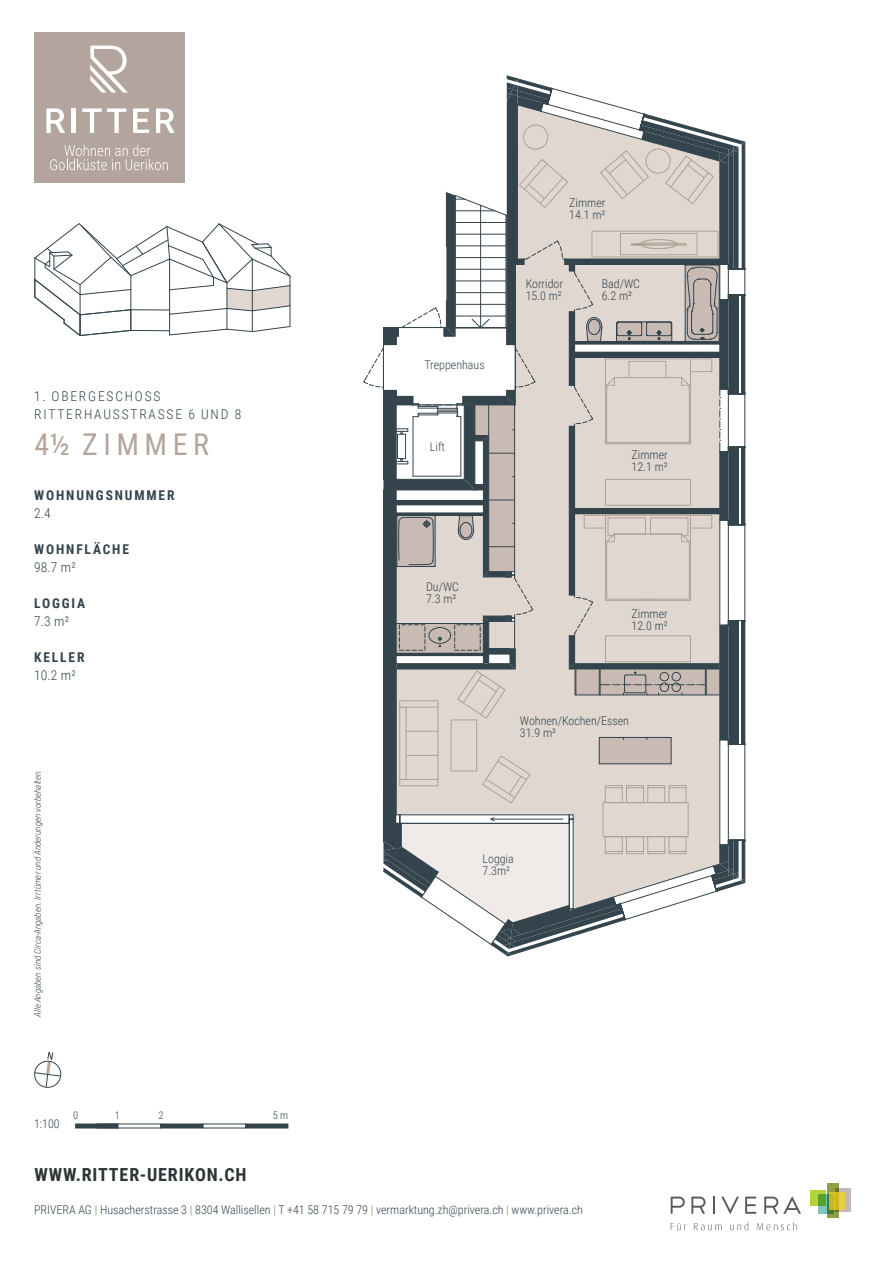
<style>
.page{position:relative;width:893px;height:1263px;background:#fff}
.page>*{position:absolute;margin:0;border:0;box-sizing:border-box;transform-origin:0 0}
.t1{font:30px "Roboto Condensed";letter-spacing:.185em;color:#b3a59d}
.t2{font:700 18px "Roboto Condensed";letter-spacing:.05em;color:#2c3435}
.t3{font:300 13.5px "Roboto Condensed";letter-spacing:.135em;color:#33444d}
.t4{font:700 13.5px "Roboto Condensed";letter-spacing:.135em;color:#33444d}
.t5{font:300 12px/12px "Roboto Condensed";color:#33444d}
.t6{font:300 10.5px "Roboto Condensed";color:#33444d}
.t7{font:italic 300 9px "Roboto Condensed";color:#33444d}
.s1{color:#7e8851}
</style>
<div class="page">
<svg style="left:34px;top:1052px;width:28px;height:36px"></svg>
<svg style="left:363px;top:75px;width:383px;height:881px"></svg>
<div style="left:451px;top:720px;width:26px;height:51px;border:1px solid #b0a195"></div>
<svg style="left:34px;top:223px;width:257px;height:113px"></svg>
<hr style="left:75px;top:1124px;width:43px;height:4px;background:#33444d">
<hr style="left:161px;top:1124px;width:42px;height:4px;background:#33444d">
<hr style="left:246px;top:1124px;width:42px;height:4px;background:#33444d">
<svg style="left:818px;top:1190px;width:9px;height:24px"></svg>
<div style="left:810px;top:1190px;width:15px;height:16px;background:#b2d23f"></div>
<div style="left:836px;top:1188px;width:15px;height:24px;background:#c2bab7"></div>
<svg style="left:827px;top:1183px;width:12px;height:34px"></svg>
<svg style="left:819px;top:1195px;width:15px;height:19px"></svg>
<svg style="left:829px;top:1192px;width:15px;height:17px"></svg>
<svg style="left:671px;top:1196px;width:14px;height:18px"></svg>
<svg style="left:691px;top:1196px;width:14px;height:18px"></svg>
<svg style="left:713px;top:1196px;width:2px;height:18px"></svg>
<svg style="left:721px;top:1196px;width:18px;height:18px"></svg>
<svg style="left:745px;top:1196px;width:11px;height:18px"></svg>
<svg style="left:764px;top:1196px;width:37px;height:18px"></svg>
<svg style="left:671px;top:1223px;width:15px;height:7px"></svg>
<svg style="left:694px;top:1223px;width:28px;height:7px"></svg>
<svg style="left:730px;top:1222px;width:18px;height:8px"></svg>
<svg style="left:757px;top:1222px;width:40px;height:8px"></svg>
<div style="left:34px;top:33px;width:150px;height:150px;background:#b3a59d"></div>
<svg style="left:90px;top:46px;width:38px;height:47px"></svg>
<svg style="left:46px;top:108px;width:19px;height:25px"></svg>
<hr style="left:72px;top:108px;width:4px;height:25px;background:#fff">
<svg style="left:82px;top:108px;width:44px;height:25px"></svg>
<svg style="left:133px;top:108px;width:16px;height:25px"></svg>
<svg style="left:156px;top:108px;width:18px;height:25px"></svg>
<svg style="left:50px;top:145px;width:118px;height:25px"></svg>
<p class="t5" style="left:569px;top:196px;width:38px">Zimmer<br>14.1 m²</p>
<p class="t3" style="left:34px;top:386px;width:128px">1. OBERGESCHOSS</p>
<p class="t3" style="left:34px;top:404px;width:208px">RITTERHAUSSTRASSE 6 UND 8</p>
<p class="t1" style="left:35px;top:423px;width:176px">4½ ZIMMER</p>
<p class="t4" style="left:34px;top:486px;width:142px">WOHNUNGSNUMMER</p>
<p class="t3" style="left:34px;top:504px;width:18px">2.4</p>
<p class="t4" style="left:34px;top:540px;width:96px">WOHNFLÄCHE</p>
<p class="t3" style="left:34px;top:558px;width:43px">98.7 m²</p>
<p class="t4" style="left:34px;top:594px;width:52px">LOGGIA</p>
<p class="t3" style="left:34px;top:612px;width:37px">7.3 m²</p>
<p class="t4" style="left:34px;top:648px;width:52px">KELLER</p>
<p class="t3" style="left:34px;top:666px;width:43px">10.2 m²</p>
<p class="t7" style="left:31px;top:1017px;width:249px;rotate:-90deg">Alle Angaben sind Circa-Angaben. Irrtümer und Änderungen vorbehalten.</p>
<p class="t5" style="left:34px;top:1117px;width:27px">1:100</p>
<p class="t6" style="left:73px;top:1108px;width:7px">0</p>
<p class="t6" style="left:115px;top:1108px;width:7px">1</p>
<p class="t6" style="left:159px;top:1108px;width:7px">2</p>
<p class="t6" style="left:273px;top:1108px;width:17px">5 m</p>
<p class="t5" style="left:424px;top:358px;width:62px">Treppenhaus</p>
<p class="t5" style="left:430px;top:440px;width:17px">Lift</p>
<p class="t5" style="left:526px;top:277px;width:39px">Korridor<br>15.0 m²</p>
<p class="t5" style="left:602px;top:277px;width:40px">Bad/WC<br>6.2 m²</p>
<p class="t5" style="left:632px;top:448px;width:38px">Zimmer<br>12.1 m²</p>
<p class="t5" style="left:426px;top:581px;width:34px">Du/WC<br>7.3 m²</p>
<p class="t5" style="left:632px;top:607px;width:38px">Zimmer<br>12.0 m²</p>
<p class="t5" style="left:520px;top:715px;width:111px">Wohnen/Kochen/Essen<br>31.9 m²</p>
<p class="t5" style="left:482px;top:852px;width:33px">Loggia<br>7.3m²</p>
<h2 class="t2" style="left:34px;top:1162px;width:214px">WWW.RITTER-UERIKON.CH</h2>
<p class="t5" style="left:34px;top:1203px;width:550px">PRIVERA AG <span class="s1">|</span> Husacherstrasse 3 <span class="s1">|</span> 8304 Wallisellen <span class="s1">|</span> T +41 58 715 79 79 <span class="s1">|</span> vermarktung.zh@privera.ch <span class="s1">|</span> www.privera.ch</p>
</div>
